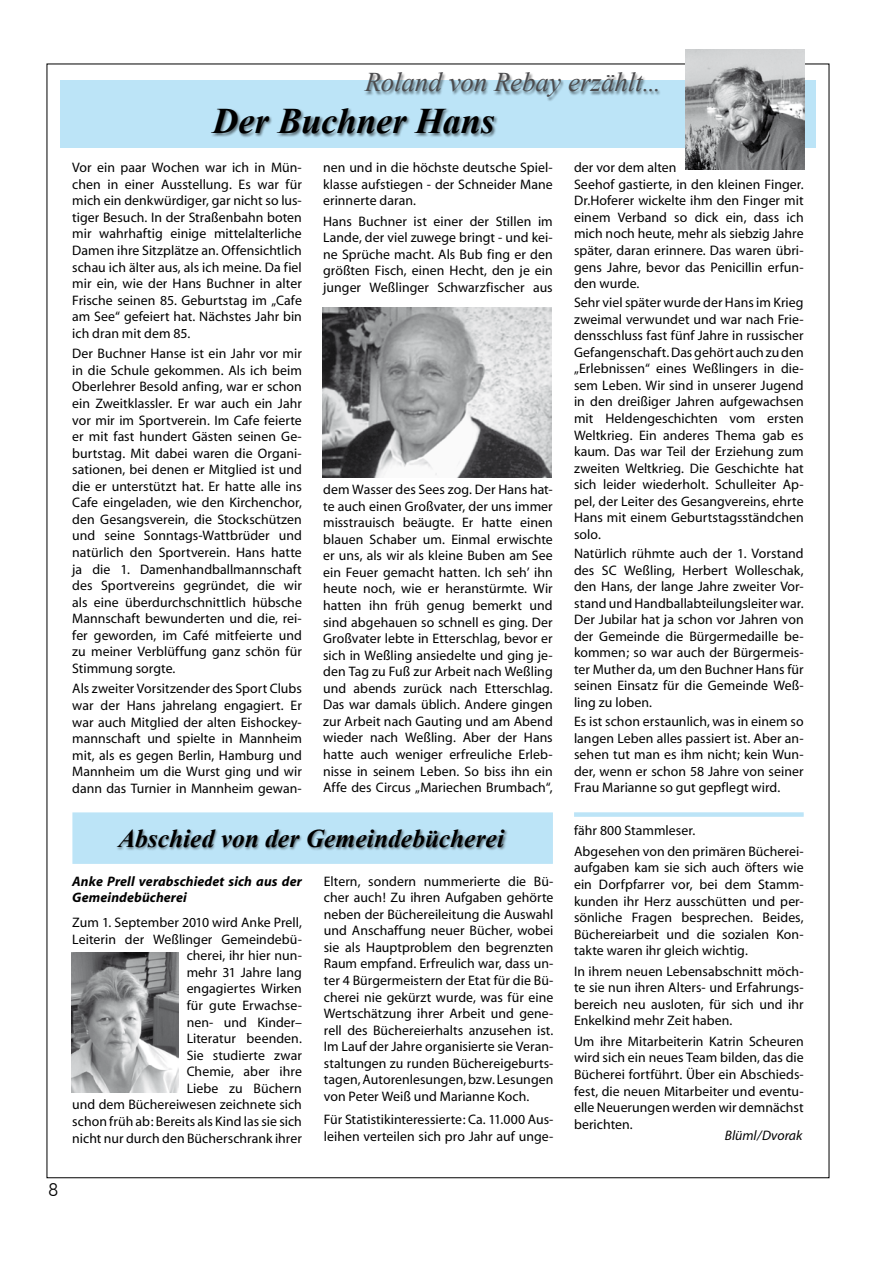
<style>
.page{position:relative;width:893px;height:1263px;background:#fff}
.page>*{position:absolute;margin:0;border:0;box-sizing:border-box;transform-origin:0 0}
.t1{font:italic 700 36px "Times New Roman";color:#000}
.t2{font:italic 27px "Times New Roman";letter-spacing:-.005em;color:#4b4b4d}
.t3{font:italic 700 25.5px "Times New Roman";color:#000}
.t4{font:300 18px "Futura BT";color:#000}
.t5{font:13.8px/16.5px "Myriad";letter-spacing:.005em;color:#000;text-align:justify}
.t6{font:italic 700 13.8px/16.5px "Myriad";letter-spacing:.01em;color:#000}
.t7{font:italic 13.8px "Myriad";color:#000}
</style>
<div class="page">
<div style="left:72px;top:812px;width:481px;height:52px;background:#bce4f7;border:2px solid #bce4f7"></div>
<div style="left:61px;top:80px;width:755px;height:68px;background:#bce4f7"></div>
<div style="left:116px;top:829px;width:467px;height:48px;background:#000;opacity:.5"></div>
<div style="left:210px;top:108px;width:553px;height:58px;background:#000;opacity:.5"></div>
<div style="left:363px;top:72px;width:363px;height:46px;background:#000;opacity:.5"></div>
<img style="left:72px;top:952px;width:106px;height:141px">
<div style="left:574px;top:812px;width:230px;height:5px;background:#bce4f7"></div>
<img style="left:685px;top:50px;width:119px;height:119px">
<img style="left:322px;top:307px;width:230px;height:170px">
<h2 class="t2" style="left:365px;top:64px;width:298px">Roland von Rebay erzählt...</h2>
<h1 class="t1" style="left:213px;top:95px;width:284px">Der Buchner Hans</h1>
<p class="t5" style="left:72px;top:160px;width:231px">Vor ein paar Wochen war ich in Mün&shy;chen in einer Ausstellung. Es war für mich ein denkwürdiger, gar nicht so lus&shy;tiger Besuch. In der Straßenbahn boten mir wahrhaftig einige mittelalterliche Damen ihre Sitzplätze an. Offensichtlich schau ich älter aus, als ich meine. Da fiel mir ein, wie der Hans Buchner in alter Frische seinen 85. Geburtstag im „Cafe am See“ gefeiert hat. Nächstes Jahr bin ich dran mit dem 85.</p>
<p class="t5" style="left:72px;top:346px;width:231px">Der Buchner Hanse ist ein Jahr vor mir in die Schule gekommen. Als ich beim Oberlehrer Besold anfing, war er schon ein Zweitklassler. Er war auch ein Jahr vor mir im Sportverein. Im Cafe feierte er mit fast hundert Gästen seinen Ge&shy;burtstag. Mit dabei waren die Organi&shy;sationen, bei denen er Mitglied ist und die er unterstützt hat. Er hatte alle ins Cafe eingeladen, wie den Kirchenchor, den Gesangsverein, die Stockschützen und seine Sonntags-Wattbrüder und natürlich den Sportverein. Hans hatte ja die 1. Damenhandballmannschaft des Sportvereins gegründet, die wir als eine überdurchschnittlich hübsche Mannschaft bewunderten und die, rei&shy;fer geworden, im Café mitfeierte und zu meiner Verblüffung ganz schön für Stimmung sorgte.</p>
<p class="t5" style="left:72px;top:681px;width:231px">Als zweiter Vorsitzender des Sport Clubs war der Hans jahrelang engagiert. Er war auch Mitglied der alten Eishockey&shy;mannschaft und spielte in Mannheim mit, als es gegen Berlin, Hamburg und Mannheim um die Wurst ging und wir dann das Turnier in Mannheim gewan-</p>
<p class="t5" style="left:323px;top:160px;width:231px">nen und in die höchste deutsche Spiel&shy;klasse aufstiegen - der Schneider Mane erinnerte daran.</p>
<p class="t5" style="left:323px;top:214px;width:231px">Hans Buchner ist einer der Stillen im Lande, der viel zuwege bringt - und kei&shy;ne Sprüche macht. Als Bub fing er den größten Fisch, einen Hecht, den je ein junger Weßlinger Schwarzfischer aus</p>
<p class="t5" style="left:323px;top:482px;width:231px">dem Wasser des Sees zog. Der Hans hat&shy;te auch einen Großvater, der uns immer misstrauisch beäugte. Er hatte einen blauen Schaber um. Einmal erwischte er uns, als wir als kleine Buben am See ein Feuer gemacht hatten. Ich seh’ ihn heute noch, wie er heranstürmte. Wir hatten ihn früh genug bemerkt und sind abgehauen so schnell es ging. Der Großvater lebte in Etterschlag, bevor er sich in Weßling ansiedelte und ging je&shy;den Tag zu Fuß zur Arbeit nach Weßling und abends zurück nach Etterschlag.<br>Das war damals üblich. Andere gingen zur Arbeit nach Gauting und am Abend wieder nach Weßling. Aber der Hans hatte auch weniger erfreuliche Erleb&shy;nisse in seinem Leben. So biss ihn ein Affe des Circus „Mariechen Brumbach“,</p>
<h3 class="t3" style="left:118px;top:820px;width:387px">Abschied von der Gemeindebücherei</h3>
<p class="t6" style="left:72px;top:873px;width:231px">Anke Prell verabschiedet sich aus der<br>Gemeindebücherei</p>
<p class="t5" style="left:72px;top:915px;width:231px;text-align:right">Zum 1. September 2010 wird Anke Prell,<br>Leiterin der Weßlinger Gemeindebü&shy;cherei, ihr hier nun-<br>mehr 31 Jahre lang<br>engagiertes Wirken<br>für gute Erwachse-<br>nen- und Kinder–<br>Literatur beenden.<br>Sie studierte zwar<br>Chemie, aber ihre<br>Liebe zu Büchern<br>und dem Büchereiwesen zeichnete sich schon früh ab: Bereits als Kind las sie sich nicht nur durch den Bücherschrank ihrer</p>
<p class="t5" style="left:324px;top:873px;width:231px">Eltern, sondern nummerierte die Bü&shy;cher auch! Zu ihren Aufgaben gehörte neben der Büchereileitung die Auswahl und Anschaffung neuer Bücher, wobei sie als Hauptproblem den begrenzten Raum empfand. Erfreulich war, dass un&shy;ter 4 Bürgermeistern der Etat für die Bü&shy;cherei nie gekürzt wurde, was für eine Wertschätzung ihrer Arbeit und gene&shy;rell des Büchereierhalts anzusehen ist.<br>Im Lauf der Jahre organisierte sie Veran&shy;staltungen zu runden Büchereigeburts&shy;tagen, Autorenlesungen, bzw. Lesungen von Peter Weiß und Marianne Koch.</p>
<p class="t5" style="left:324px;top:1112px;width:231px">Für Statistikinteressierte: Ca. 11.000 Aus&shy;leihen verteilen sich pro Jahr auf unge-</p>
<p class="t5" style="left:574px;top:160px;width:231px;text-align:left">der vor dem alten<br>Seehof gastierte, in den kleinen Finger.<br>Dr.Hoferer wickelte ihm den Finger mit einem Verband so dick ein, dass ich mich noch heute, mehr als siebzig Jahre später, daran erinnere. Das waren übri&shy;gens Jahre, bevor das Penicillin erfun&shy;den wurde.</p>
<p class="t5" style="left:574px;top:295px;width:231px">Sehr viel später wurde der Hans im Krieg zweimal verwundet und war nach Frie&shy;densschluss fast fünf Jahre in russischer Gefangenschaft. Das gehört auch zu den „Erlebnissen“ eines Weßlingers in die&shy;sem Leben. Wir sind in unserer Jugend in den dreißiger Jahren aufgewachsen mit Heldengeschichten vom ersten Weltkrieg. Ein anderes Thema gab es kaum. Das war Teil der Erziehung zum zweiten Weltkrieg. Die Geschichte hat sich leider wiederholt. Schulleiter Ap&shy;pel, der Leiter des Gesangvereins, ehrte Hans mit einem Geburtstagsständchen solo.</p>
<p class="t5" style="left:574px;top:546px;width:231px">Natürlich rühmte auch der 1. Vorstand des SC Weßling, Herbert Wolleschak, den Hans, der lange Jahre zweiter Vor&shy;stand und Handballabteilungsleiter war.<br>Der Jubilar hat ja schon vor Jahren von der Gemeinde die Bürgermedaille be&shy;kommen; so war auch der Bürgermeis&shy;ter Muther da, um den Buchner Hans für seinen Einsatz für die Gemeinde Weß&shy;ling zu loben.</p>
<p class="t5" style="left:574px;top:714px;width:231px">Es ist schon erstaunlich, was in einem so langen Leben alles passiert ist. Aber an&shy;sehen tut man es ihm nicht; kein Wun&shy;der, wenn er schon 58 Jahre von seiner Frau Marianne so gut gepflegt wird.</p>
<p class="t5" style="left:574px;top:821px;width:231px;line-height:20.5px">fähr 800 Stammleser.<br>Abgesehen von den primären Bücherei-</p>
<p class="t5" style="left:574px;top:860px;width:231px">aufgaben kam sie sich auch öfters wie ein Dorfpfarrer vor, bei dem Stamm&shy;kunden ihr Herz ausschütten und per&shy;sönliche Fragen besprechen. Beides, Büchereiarbeit und die sozialen Kon&shy;takte waren ihr gleich wichtig.</p>
<p class="t5" style="left:574px;top:963px;width:231px">In ihrem neuen Lebensabschnitt möch&shy;te sie nun ihren Alters- und Erfahrungs&shy;bereich neu ausloten, für sich und ihr Enkelkind mehr Zeit haben.</p>
<p class="t5" style="left:574px;top:1034px;width:231px">Um ihre Mitarbeiterin Katrin Scheuren wird sich ein neues Team bilden, das die Bücherei fortführt. Über ein Abschieds&shy;fest, die neuen Mitarbeiter und eventu&shy;elle Neuerungen werden wir demnächst berichten.</p>
<p class="t7" style="left:725px;top:1129px;width:79px">Blüml/Dvorak</p>
<h3 class="t4" style="left:48px;top:1178px;width:12px">8</h3>
</div>
